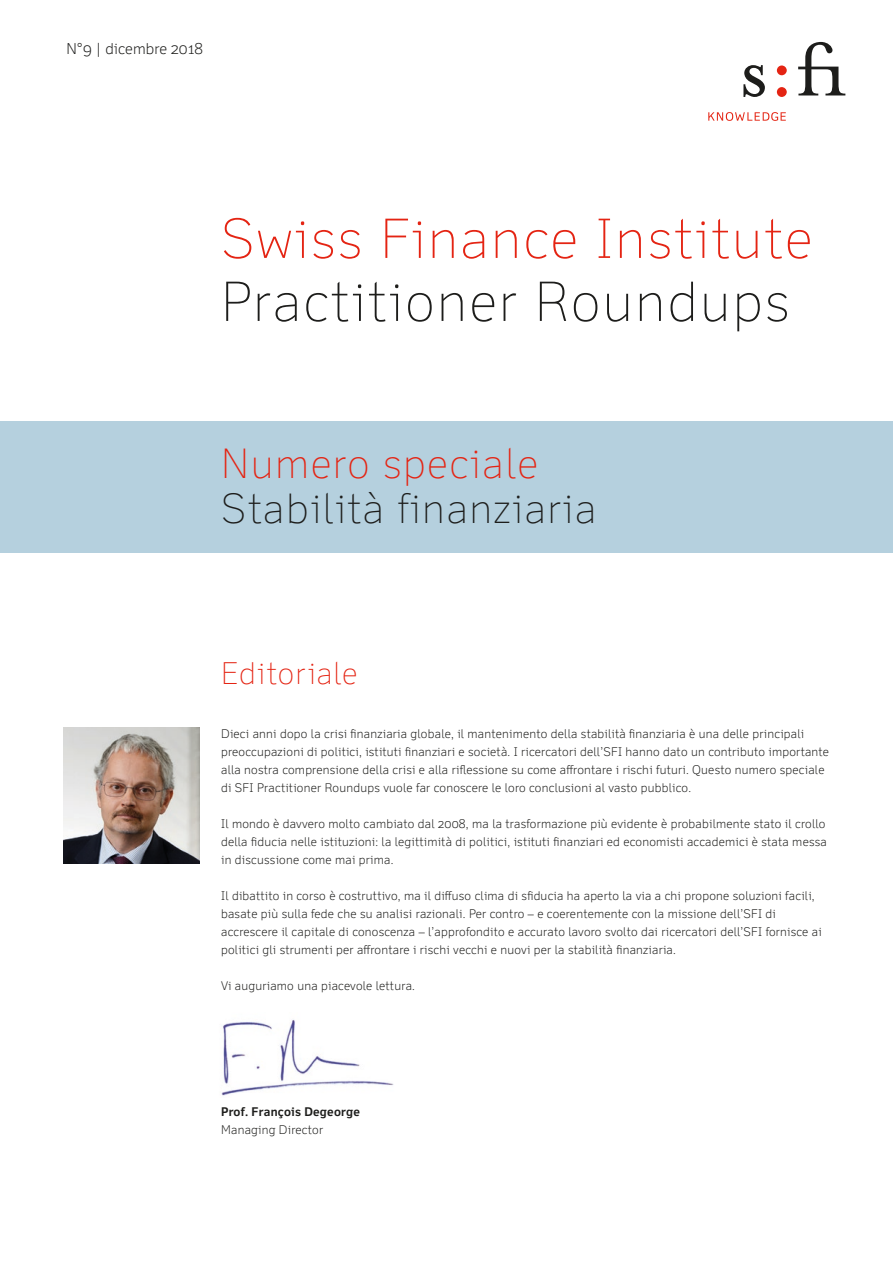
<style>
.page{position:relative;width:893px;height:1263px;background:#fff}
.page>*{position:absolute;margin:0;border:0;box-sizing:border-box;transform-origin:0 0}
.Cover_Title{font:100 54px/63px "Felbridge Pro";letter-spacing:.04em;color:#e42413}
.Cover_Title-2{font:100 40.5px/45px "Felbridge Pro";letter-spacing:.04em;color:#1d1d1b}
.maintitle{font:100 30px "Felbridge Pro";letter-spacing:.035em;color:#e42413}
.t1{font:300 15px "Felbridge Pro";letter-spacing:.01em;color:#1d1d1b}
.Copy{font:300 12px/18px "Felbridge Pro";letter-spacing:.02em;color:#1d1d1b}
.Copy-2{font:700 12px/18px "Felbridge Pro";letter-spacing:.02em;color:#1d1d1b}
.s1{color:#1d1d1b}
.s2{color:#e42413}
.s3{font-weight:300}
</style>
<div class="page">
<img style="left:64px;top:727px;width:136px;height:136px">
<img style="left:221px;top:1019px;width:173px;height:77px">
<div style="left:0;top:421px;width:893px;height:132px;background:#b5d0de"></div>
<div style="left:777px;top:65px;width:10px;height:10px;background:#e42413;border-radius:50%"></div>
<div style="left:777px;top:87px;width:10px;height:10px;background:#e42413;border-radius:50%"></div>
<svg style="left:743px;top:65px;width:22px;height:32px"></svg>
<svg style="left:798px;top:42px;width:47px;height:53px"></svg>
<svg style="left:708px;top:112px;width:78px;height:9px"></svg>
<p class="t1" style="left:66px;top:40px;width:138px">N°9 | dicembre 2018</p>
<p class="Cover_Title" style="left:221px;top:207px;width:592px">Swiss Finance Institute<br><span class="s1">Practitioner Roundups</span></p>
<p class="Cover_Title-2" style="left:221px;top:441px;width:377px"><span class="s2">Numero speciale<br></span>Stabilità finanziaria</p>
<p class="maintitle" style="left:221px;top:655px;width:138px">Editoriale</p>
<p class="Copy" style="left:221px;top:724px;width:609px">Dieci anni dopo la crisi finanziaria globale, il mantenimento della stabilità finanziaria è una delle principali preoccupazioni di politici, istituti finanziari e società. I ricercatori dell’SFI hanno dato un contributo importante alla nostra comprensione della crisi e alla riflessione su come affrontare i rischi futuri. Questo numero speciale di SFI Practitioner Roundups vuole far conoscere le loro conclusioni al vasto pubblico.</p>
<p class="Copy" style="left:221px;top:814px;width:607px;text-align:justify">Il mondo è davvero molto cambiato dal 2008, ma la trasformazione più evidente è probabilmente stato il crollo della fiducia nelle istituzioni: la legittimità di politici, istituti finanziari ed economisti accademici è stata messa in discussione come mai prima.</p>
<p class="Copy" style="left:221px;top:886px;width:602px">Il dibattito in corso è costruttivo, ma il diffuso clima di sfiducia ha aperto la via a chi propone soluzioni facili, basate più sulla fede che su analisi razionali. Per contro – e coerentemente con la missione dell’SFI di accrescere il capitale di conoscenza – l’approfondito e accurato lavoro svolto dai ricercatori dell’SFI fornisce ai politici gli strumenti per affrontare i rischi vecchi e nuovi per la stabilità finanziaria.</p>
<p class="Copy" style="left:221px;top:976px;width:195px">Vi auguriamo una piacevole lettura.</p>
<p class="Copy-2" style="left:221px;top:1102px;width:140px">Prof. François Degeorge<br><span class="s3">Managing Director</span></p>
</div>
